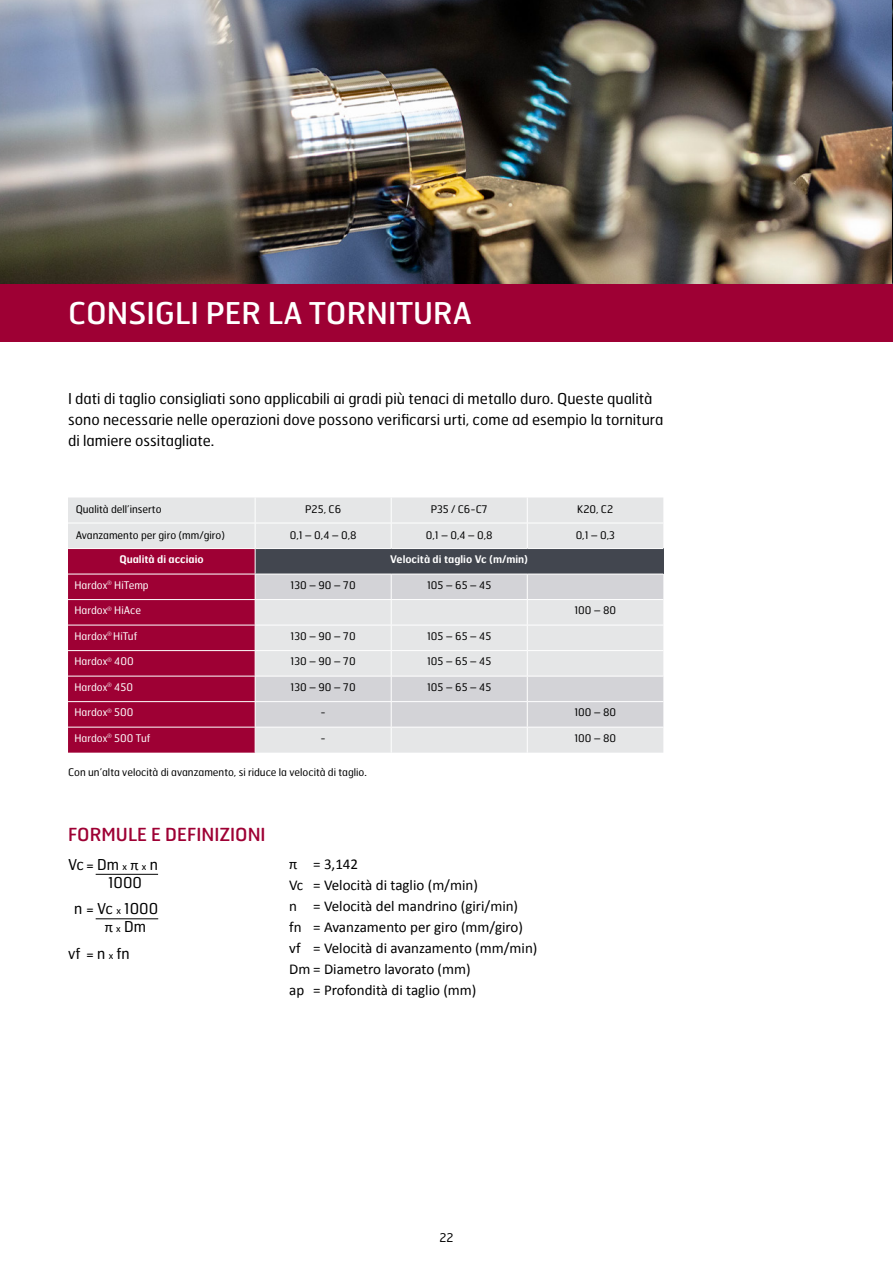
<style>
.page{position:relative;width:893px;height:1263px;background:#fff}
.page>*{position:absolute;margin:0;border:0;box-sizing:border-box;transform-origin:0 0}
.Headline_w__dropshad{font:30px "Hermes FB";color:#fff}
.Body_Headline_12{font:18px "Hermes FB";color:#9e0034}
.Body_Copy_10{font:15px/21px "Hermes FB";color:#000}
.Body_Copy_10-2{font:15px "Calibri";color:#000}
.t1{font:12px "Hermes FB";color:#000}
.Body_C_Black{font:10.5px "Hermes FB";color:#000}
.Body_L_White{font:10.5px "Hermes FB";color:#fff}
.Body_Copy_7{font:10.5px "Hermes FB";color:#000}
.Body_L_White-2{font:10.5px "Hermes FB";color:#000}
.t2{font:600 10.5px "Hermes FB";color:#fff}
.s1{font-family:"Calibri";font-size:10.5px}
.s2{font-family:"Calibri"}
</style>
<div class="page">
<img style="left:0;top:0;width:892px;height:284px">
<div style="left:256px;top:497px;width:407px;height:256px;background:#e5e6e7"></div>
<div style="left:255px;top:548px;width:408px;height:26px;background:#42464f"></div>
<svg style="left:256px;top:575px;width:407px;height:152px;background:#dcdcdf"></svg>
<hr style="left:255px;top:523px;width:136px;height:1px;background:#fff">
<hr style="left:391px;top:523px;width:136px;height:1px;background:#fff">
<svg style="left:391px;top:497px;width:1px;height:51px"></svg>
<hr style="left:527px;top:523px;width:136px;height:1px;background:#fff">
<svg style="left:527px;top:497px;width:1px;height:51px"></svg>
<hr style="left:255px;top:548px;width:136px;height:1px;background:#fff">
<hr style="left:391px;top:548px;width:136px;height:1px;background:#fff">
<hr style="left:527px;top:548px;width:136px;height:1px;background:#fff">
<hr style="left:255px;top:574px;width:136px;height:1px;background:#fff">
<hr style="left:391px;top:574px;width:136px;height:1px;background:#fff">
<hr style="left:527px;top:574px;width:136px;height:1px;background:#fff">
<hr style="left:255px;top:599px;width:136px;height:1px;background:#fff">
<hr style="left:391px;top:599px;width:136px;height:1px;background:#fff">
<hr style="left:527px;top:599px;width:136px;height:1px;background:#fff">
<hr style="left:255px;top:625px;width:136px;height:1px;background:#fff">
<hr style="left:391px;top:625px;width:136px;height:1px;background:#fff">
<hr style="left:527px;top:625px;width:136px;height:1px;background:#fff">
<hr style="left:255px;top:650px;width:136px;height:1px;background:#fff">
<hr style="left:391px;top:650px;width:136px;height:1px;background:#fff">
<hr style="left:527px;top:650px;width:136px;height:1px;background:#fff">
<hr style="left:255px;top:676px;width:136px;height:1px;background:#fff">
<hr style="left:391px;top:676px;width:136px;height:1px;background:#fff">
<hr style="left:527px;top:676px;width:136px;height:1px;background:#fff">
<hr style="left:255px;top:701px;width:136px;height:1px;background:#fff">
<hr style="left:391px;top:701px;width:136px;height:1px;background:#fff">
<hr style="left:527px;top:701px;width:136px;height:1px;background:#fff">
<hr style="left:255px;top:727px;width:136px;height:1px;background:#fff">
<svg style="left:68px;top:497px;width:188px;height:256px;background:#af365e"></svg>
<hr style="left:391px;top:727px;width:136px;height:1px;background:#fff">
<svg style="left:391px;top:574px;width:1px;height:179px"></svg>
<hr style="left:527px;top:727px;width:136px;height:1px;background:#fff">
<svg style="left:527px;top:574px;width:1px;height:179px"></svg>
<hr style="left:96px;top:874px;width:62px;height:1px;background:#000">
<hr style="left:96px;top:918px;width:62px;height:1px;background:#000">
<div style="left:0;top:284px;width:893px;height:57px;background:#9e0034"></div>
<img style="left:892px;top:0;width:1px;height:284px">
<p class="Headline_w__dropshad" style="left:68px;top:294px;width:406px">CONSIGLI PER LA TORNITURA</p>
<p class="Body_Copy_10" style="left:68px;top:388px;width:597px">I dati di taglio consigliati sono applicabili ai gradi più tenaci di metallo duro. Queste qualità sono necessarie nelle operazioni dove possono verificarsi urti, come ad esempio la tornitura di lamiere ossitagliate.</p>
<p class="Body_L_White-2" style="left:76px;top:503px;width:87px">Qualità dell’inserto</p>
<p class="Body_C_Black" style="left:305px;top:503px;width:37px">P25, C6</p>
<p class="Body_C_Black" style="left:431px;top:503px;width:58px">P35 / C6-C7</p>
<p class="Body_C_Black" style="left:577px;top:503px;width:38px">K20, C2</p>
<p class="Body_L_White-2" style="left:76px;top:528px;width:151px">Avanzamento per giro (mm/giro)</p>
<p class="Body_C_Black" style="left:290px;top:528px;width:68px">0,1 – 0,4 – 0,8</p>
<p class="Body_C_Black" style="left:426px;top:528px;width:68px">0,1 – 0,4 – 0,8</p>
<p class="Body_C_Black" style="left:576px;top:528px;width:41px">0,1 – 0,3</p>
<p class="t2" style="left:119px;top:552px;width:86px">Qualità di acciaio</p>
<p class="t2" style="left:390px;top:552px;width:139px">Velocità di taglio Vc (m/min)</p>
<p class="Body_L_White" style="left:74px;top:578px;width:76px">Hardox<sup>®</sup> HiTemp</p>
<p class="Body_C_Black" style="left:291px;top:578px;width:67px">130 – 90 – 70</p>
<p class="Body_C_Black" style="left:427px;top:578px;width:66px">105 – 65 – 45</p>
<p class="Body_L_White" style="left:74px;top:604px;width:68px">Hardox<sup>®</sup> HiAce</p>
<p class="Body_C_Black" style="left:574px;top:604px;width:43px">100 – 80</p>
<p class="Body_L_White" style="left:74px;top:629px;width:64px">Hardox<sup>®</sup> HiTuf</p>
<p class="Body_C_Black" style="left:291px;top:629px;width:67px">130 – 90 – 70</p>
<p class="Body_C_Black" style="left:427px;top:629px;width:66px">105 – 65 – 45</p>
<p class="Body_L_White" style="left:74px;top:655px;width:61px">Hardox<sup>®</sup> 400</p>
<p class="Body_C_Black" style="left:291px;top:655px;width:67px">130 – 90 – 70</p>
<p class="Body_C_Black" style="left:427px;top:655px;width:66px">105 – 65 – 45</p>
<p class="Body_L_White" style="left:74px;top:680px;width:60px">Hardox<sup>®</sup> 450</p>
<p class="Body_C_Black" style="left:291px;top:680px;width:67px">130 – 90 – 70</p>
<p class="Body_C_Black" style="left:427px;top:680px;width:66px">105 – 65 – 45</p>
<p class="Body_L_White" style="left:74px;top:706px;width:61px">Hardox<sup>®</sup> 500</p>
<p class="Body_C_Black" style="left:321px;top:706px;width:7px">-</p>
<p class="Body_C_Black" style="left:574px;top:706px;width:43px">100 – 80</p>
<p class="Body_L_White" style="left:74px;top:731px;width:77px">Hardox<sup>®</sup> 500 Tuf</p>
<p class="Body_C_Black" style="left:321px;top:731px;width:7px">-</p>
<p class="Body_C_Black" style="left:574px;top:731px;width:43px">100 – 80</p>
<p class="Body_Copy_7" style="left:68px;top:766px;width:300px">Con un’alta velocità di avanzamento, si riduce la velocità di taglio.</p>
<p class="Body_Headline_12" style="left:68px;top:823px;width:199px">FORMULE E DEFINIZIONI</p>
<p class="Body_Copy_10" style="left:68px;top:853px;width:92px">Vc= Dm <span class="s1">x</span> <span class="s2">π</span> <span class="s1">x</span> n</p>
<p class="Body_Copy_10" style="left:108px;top:871px;width:35px">1000</p>
<p class="Body_Copy_10" style="left:74px;top:898px;width:86px">n = Vc <span class="s1">x</span> 1000</p>
<p class="Body_Copy_10" style="left:105px;top:916px;width:43px"><span class="s2">π</span> <span class="s1">x</span> Dm</p>
<p class="Body_Copy_10" style="left:68px;top:942px;width:63px">vf = n <span class="s1">x</span> fn</p>
<p class="Body_Copy_10-2" style="left:289px;top:855px;width:71px">π = 3,142</p>
<p class="Body_Copy_10-2" style="left:289px;top:876px;width:190px">Vc = Velocità di taglio (m/min)</p>
<p class="Body_Copy_10-2" style="left:289px;top:897px;width:231px">n = Velocità del mandrino (giri/min)</p>
<p class="Body_Copy_10-2" style="left:289px;top:918px;width:235px">fn = Avanzamento per giro (mm/giro)</p>
<p class="Body_Copy_10-2" style="left:289px;top:939px;width:250px">vf = Velocità di avanzamento (mm/min)</p>
<p class="Body_Copy_10-2" style="left:289px;top:960px;width:183px">Dm = Diametro lavorato (mm)</p>
<p class="Body_Copy_10-2" style="left:289px;top:981px;width:189px">ap = Profondità di taglio (mm)</p>
<p class="t1" style="left:439px;top:1230px;width:16px">22</p>
</div>
